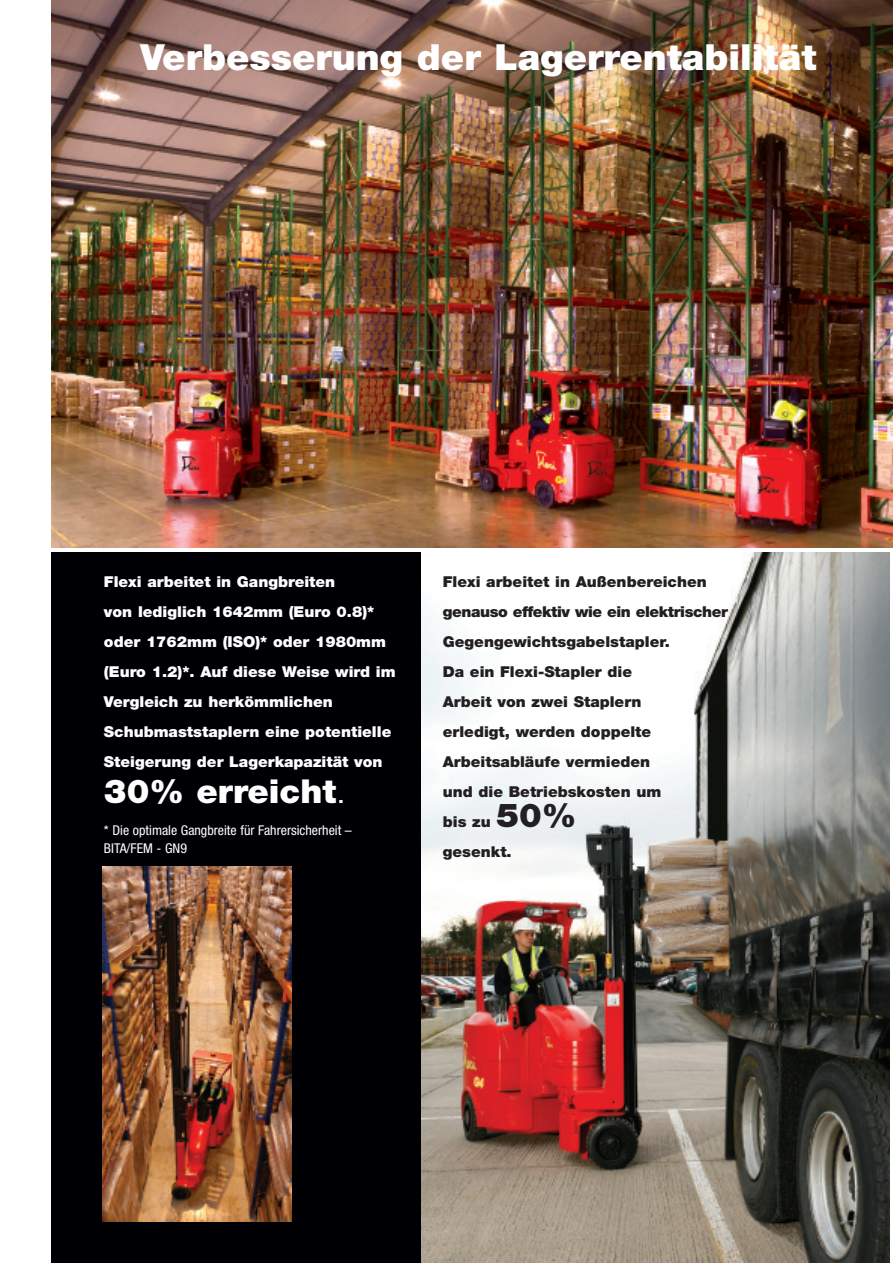
<style>
.page{position:relative;width:893px;height:1263px;background:#fff}
.page>*{position:absolute;margin:0;border:0;box-sizing:border-box;transform-origin:0 0}
.t1{font:900 36px "Helvetica Neue";color:#fff}
.t2{font:900 33px "Helvetica Neue";color:#fff}
.t3{font:900 15px/30px "Helvetica Neue";color:#231f20}
.t4{font:900 15px/30px "Helvetica Neue";color:#fff}
.t5{font:condensed 13.5px/18px "Helvetica Neue LT Std";color:#fff}
.s1{font-size:33px}
</style>
<div class="page">
<img style="left:421px;top:552px;width:469px;height:711px">
<div style="left:51px;top:0;width:370px;height:1263px;background:#000004"></div>
<img style="left:52px;top:0;width:841px;height:547px">
<img style="left:103px;top:867px;width:188px;height:354px">
<h1 class="t1" style="left:140px;top:44px;width:678px">Verbesserung der Lagerrentabilität</h1>
<p class="t4" style="left:104px;top:567px;width:293px">Flexi arbeitet in Gangbreiten<br>von lediglich 1642mm (Euro 0.8)* oder 1762mm (ISO)* oder 1980mm (Euro 1.2)*. Auf diese Weise wird im Vergleich zu herkömmlichen Schubmaststaplern eine potentielle Steigerung der Lagerkapazität von</p>
<h2 class="t2" style="left:104px;top:779px;width:234px">30% erreicht</h2>
<p class="t5" style="left:104px;top:822px;width:249px">* Die optimale Gangbreite für Fahrersicherheit –<br>BITA/FEM - GN9</p>
<p class="t4" style="left:339px;top:784px;width:7px">.</p>
<p class="t3" style="left:443px;top:568px;width:287px">Flexi arbeitet in Außenbereichen genauso effektiv wie ein elektrischer<br>Gegengewichtsgabelstapler.<br>Da ein Flexi-Stapler die<br>Arbeit von zwei Staplern<br>erledigt, werden doppelte<br>Arbeitsabläufe vermieden<br>und die Betriebskosten um<br>bis zu <span class="s1">50%<br></span>gesenkt.</p>
</div>
